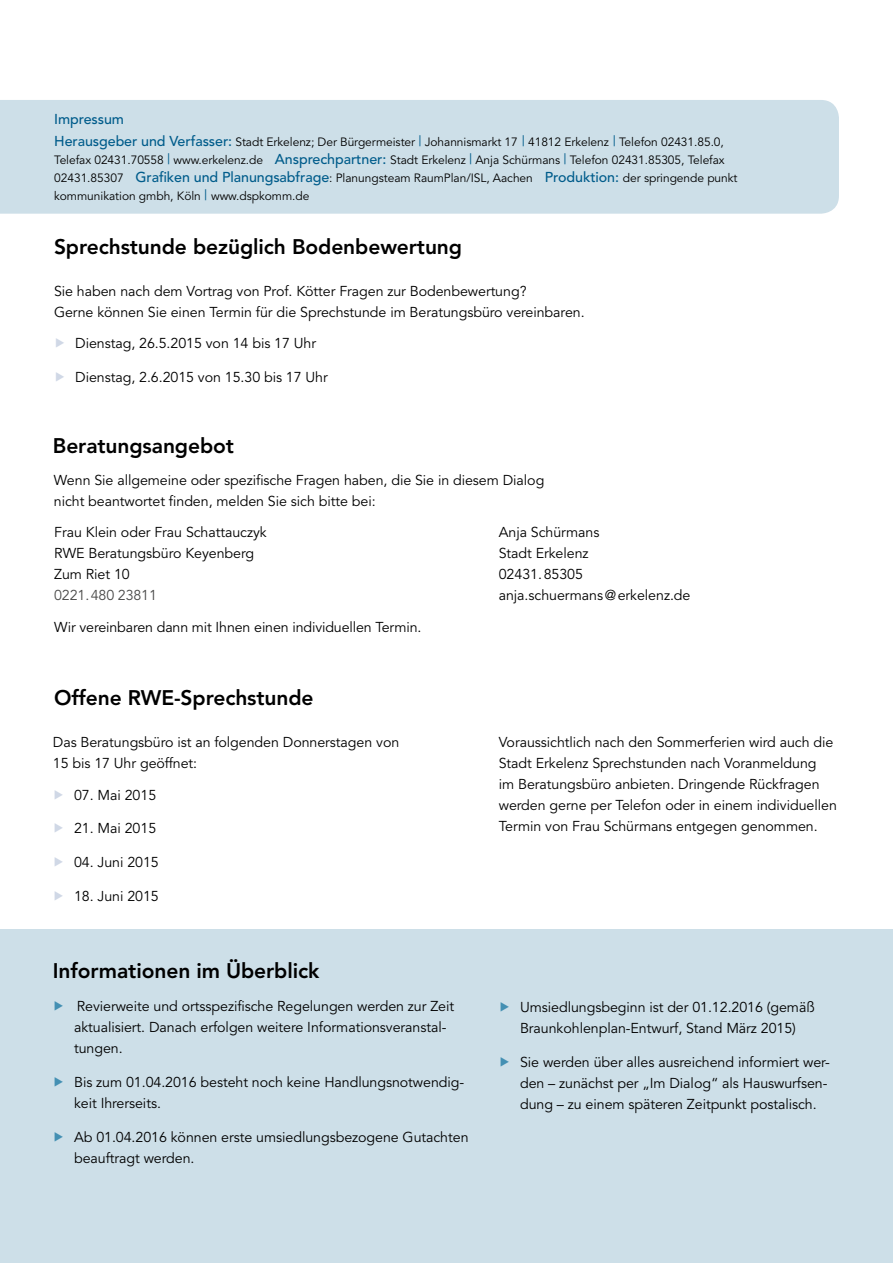
<style>
.page{position:relative;width:893px;height:1263px;background:#fff}
.page>*{position:absolute;margin:0;border:0;box-sizing:border-box;transform-origin:0 0}
.Head_Heavy_14{font:800 21px "Avenir";letter-spacing:-.005em;color:#000}
.Copy{font:14.25px/21px "Avenir";letter-spacing:-.005em;color:#000}
.Copy-2{font:500 14.25px "Avenir";letter-spacing:-.005em;color:#005c8b}
.Copy-3{font:12px/18px "Avenir";letter-spacing:-.005em;color:#000}
.s1{font-weight:500;font-size:14.25px;color:#005c8b}
.s2{font-size:14.25px;color:#005c8b}
.s3{color:#d0d8e6}
.s4{color:#494948}
.s5{color:#4490b3}
</style>
<div class="page">
<div style="left:0;top:929px;width:893px;height:334px;background:#cddfe8"></div>
<div style="left:0;top:100px;width:839px;height:114px;background:#cddfe8"></div>
<p class="Copy-2" style="left:54px;top:110px;width:71px">Impressum</p>
<p class="Copy-3" style="left:54px;top:133px;width:685px"><span class="s1">Herausgeber und Verfasser:</span> Stadt Erkelenz; Der Bürgermeister <span class="s2">|</span> Johannismarkt 17 <span class="s2">|</span> 41812 Erkelenz <span class="s2">|</span> Telefon 02431.85.0, Telefax 02431.70558 <span class="s2">|</span> www.erkelenz.de <span class="s1">Ansprechpartner:</span> Stadt Erkelenz <span class="s2">|</span> Anja Schürmans <span class="s2">|</span> Telefon 02431.85305, Telefax 02431.85307 <span class="s1">Grafiken und Planungsabfrage</span>: Planungsteam RaumPlan/ISL, Aachen <span class="s1">Produktion:</span> der springende punkt kommunikation gmbh, Köln <span class="s2">|</span> www.dspkomm.de</p>
<p class="Head_Heavy_14" style="left:54px;top:234px;width:410px">Sprechstunde bezüglich Bodenbewertung</p>
<p class="Copy" style="left:54px;top:280px;width:532px">Sie haben nach dem Vortrag von Prof. Kötter Fragen zur Bodenbewertung?<br>Gerne können Sie einen Termin für die Sprechstunde im Beratungsbüro vereinbaren.</p>
<p class="Copy" style="left:54px;top:333px;width:264px"><span class="s3">▶</span> Dienstag, 26.5.2015 von 14 bis 17 Uhr</p>
<p class="Copy" style="left:54px;top:367px;width:275px"><span class="s3">▶</span> Dienstag, 2.6.2015 von 15.30 bis 17 Uhr</p>
<p class="Head_Heavy_14" style="left:53px;top:433px;width:183px">Beratungsangebot</p>
<p class="Copy" style="left:54px;top:469px;width:492px">Wenn Sie allgemeine oder spezifische Fragen haben, die Sie in diesem Dialog nicht beantwortet finden, melden Sie sich bitte bei:</p>
<p class="Copy" style="left:54px;top:522px;width:214px">Frau Klein oder Frau Schattauczyk<br>RWE Beratungsbüro Keyenberg<br>Zum Riet 10<br><span class="s4">0221.480 23811</span></p>
<p class="Copy" style="left:54px;top:616px;width:369px">Wir vereinbaren dann mit Ihnen einen individuellen Termin.</p>
<p class="Head_Heavy_14" style="left:54px;top:685px;width:261px">Offene RWE-Sprechstunde</p>
<p class="Copy" style="left:53px;top:732px;width:348px">Das Beratungsbüro ist an folgenden Donnerstagen von<br>15 bis 17 Uhr geöffnet:</p>
<p class="Copy" style="left:53px;top:785px;width:105px"><span class="s3">▶</span> 07. Mai 2015</p>
<p class="Copy" style="left:53px;top:818px;width:105px"><span class="s3">▶</span> 21. Mai 2015</p>
<p class="Copy" style="left:53px;top:852px;width:107px"><span class="s3">▶</span> 04. Juni 2015</p>
<p class="Copy" style="left:53px;top:886px;width:107px"><span class="s3">▶</span> 18. Juni 2015</p>
<p class="Head_Heavy_14" style="left:53px;top:958px;width:268px">Informationen im Überblick</p>
<p class="Copy" style="left:74px;top:996px;width:381px;text-indent:-21px"><span class="s5">▶</span> Revierweite und ortsspezifische Regelungen werden zur Zeit aktualisiert. Danach erfolgen weitere Informationsveranstal&shy;tungen.</p>
<p class="Copy" style="left:74px;top:1072px;width:392px;text-indent:-21px"><span class="s5">▶</span> Bis zum 01.04.2016 besteht noch keine Handlungsnotwendig&shy;keit Ihrerseits.</p>
<p class="Copy" style="left:74px;top:1127px;width:396px;text-indent:-21px"><span class="s5">▶</span> Ab 01.04.2016 können erste umsiedlungsbezogene Gutachten beauftragt werden.</p>
<p class="Copy" style="left:499px;top:522px;width:193px">Anja Schürmans<br>Stadt Erkelenz<br>02431.85305 anja.schuermans@erkelenz.de</p>
<p class="Copy" style="left:499px;top:732px;width:340px">Voraussichtlich nach den Sommerferien wird auch die Stadt Erkelenz Sprechstunden nach Voranmeldung<br>im Beratungsbüro anbieten. Dringende Rückfragen werden gerne per Telefon oder in einem individuellen Termin von Frau Schürmans entgegen genommen.</p>
<p class="Copy" style="left:499px;top:997px;width:318px;text-align:center"><span class="s5">▶</span> Umsiedlungsbeginn ist der 01.12.2016 (gemäß<br>Braunkohlenplan-Entwurf, Stand März 2015)</p>
<p class="Copy" style="left:520px;top:1052px;width:311px;text-indent:-21px"><span class="s5">▶</span> Sie werden über alles ausreichend informiert wer&shy;den – zunächst per „Im Dialog“ als Hauswurfsen&shy;dung – zu einem späteren Zeitpunkt postalisch.</p>
</div>
